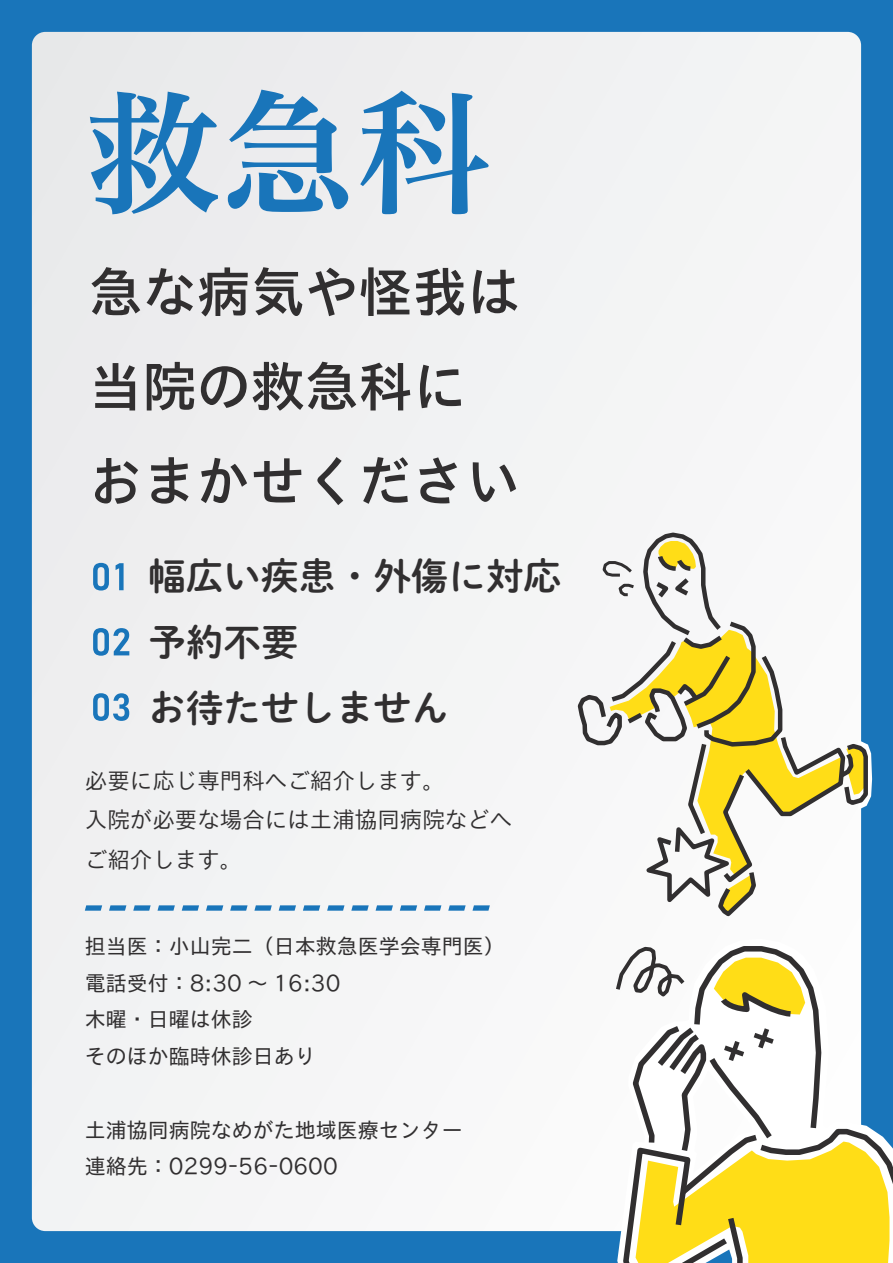
<style>
.page{position:relative;width:893px;height:1263px;background:#1975ba}
.page>*{position:absolute;margin:0;border:0;box-sizing:border-box;transform-origin:0 0}
.t1{font:135px "Hiragino UD Serif Std W6";color:#1975ba}
.t2{font:54px/94.5px "TB Go Std DB";color:#312f30}
.t3{font:37.5px/65.7px "P Shuei M Go Std B";color:#312f30}
.t4{font:22.5px/39.3px "TB Go Std L";color:#312f30}
.t5{font:21px/36.8px "TB Go Std R";color:#312f30}
</style>
<div class="page">
<div style="left:32px;top:32px;width:829px;height:1199px;background:#f2f3f4"></div>
<svg style="left:93px;top:563px;width:16px;height:27px"></svg>
<svg style="left:116px;top:563px;width:8px;height:27px"></svg>
<svg style="left:93px;top:628px;width:36px;height:28px"></svg>
<svg style="left:93px;top:693px;width:36px;height:28px"></svg>
<svg style="left:85px;top:905px;width:17px;height:6px"></svg>
<svg style="left:109px;top:905px;width:17px;height:6px"></svg>
<svg style="left:158px;top:905px;width:17px;height:6px"></svg>
<svg style="left:206px;top:905px;width:17px;height:6px"></svg>
<svg style="left:254px;top:905px;width:18px;height:6px"></svg>
<svg style="left:303px;top:905px;width:17px;height:6px"></svg>
<svg style="left:351px;top:905px;width:18px;height:6px"></svg>
<svg style="left:448px;top:905px;width:18px;height:6px"></svg>
<svg style="left:133px;top:905px;width:18px;height:6px"></svg>
<svg style="left:182px;top:905px;width:17px;height:6px"></svg>
<svg style="left:230px;top:905px;width:18px;height:6px"></svg>
<svg style="left:279px;top:905px;width:17px;height:6px"></svg>
<svg style="left:327px;top:905px;width:17px;height:6px"></svg>
<svg style="left:424px;top:905px;width:17px;height:6px"></svg>
<svg style="left:400px;top:905px;width:17px;height:6px"></svg>
<svg style="left:376px;top:905px;width:17px;height:6px"></svg>
<svg style="left:472px;top:905px;width:18px;height:6px"></svg>
<svg style="left:575px;top:530px;width:318px;height:733px;background:#d5d7b8"></svg>
<h1 class="t1" style="left:85px;top:51px;width:406px">救急科</h1>
<h2 class="t2" style="left:89px;top:244px;width:433px">急な病気や怪我は当院の救急科におまかせください</h2>
<h3 class="t3" style="left:148px;top:542px;width:414px">幅広い疾患・外傷に対応予約不要<br>お待たせしません</h3>
<p class="t4" style="left:85px;top:759px;width:429px">必要に応じ専門科へご紹介します。<br>入院が必要な場合には土浦協同病院などへご紹介します。</p>
<p class="t5" style="left:85px;top:927px;width:422px">担当医：小山完二（日本救急医学会専門医）電話受付：8:30 ～ 16:30<br>木曜・日曜は休診<br>そのほか臨時休診日あり</p>
<p class="t5" style="left:85px;top:1110px;width:380px">土浦協同病院なめがた地域医療センター連絡先：0299-56-0600</p>
</div>
